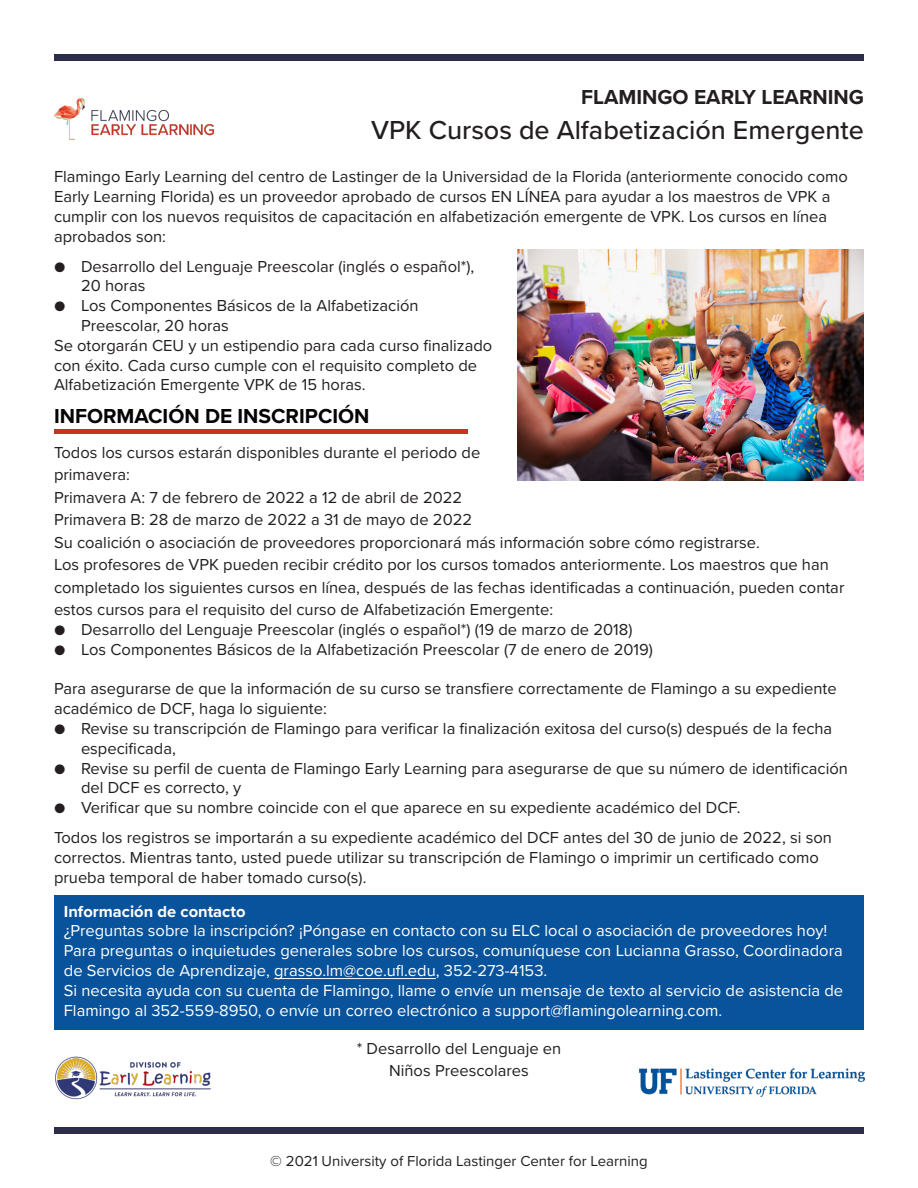
<style>
.page{position:relative;width:918px;height:1188px;background:#fff}
.page>*{position:absolute;margin:0;border:0;box-sizing:border-box;transform-origin:0 0}
.t1{font:500 27px "Proxima Nova";color:#231f20}
.t2{font:700 21px "Proxima Nova";color:#040503}
.t3{font:700 21px "Proxima Nova";color:#231f20}
.t4{font:16.5px/19.8px "Proxima Nova";color:#231f20}
.t5{font:16.5px/19.8px "Proxima Nova";color:#fff}
.t6{font:700 16.5px "Proxima Nova";color:#fff}
.t7{font:15px "Proxima Nova";color:#231f20}
</style>
<div class="page">
<div style="left:54px;top:54px;width:810px;height:7px;background:#2b2d4a"></div>
<div style="left:54px;top:1127px;width:810px;height:7px;background:#2b2d4a"></div>
<img style="left:54px;top:98px;width:159px;height:41px">
<img style="left:639px;top:1068px;width:225px;height:29px">
<img style="left:55px;top:1056px;width:156px;height:44px">
<hr style="left:54px;top:429px;width:414px;height:4px;background:#c53327">
<img style="left:518px;top:249px;width:346px;height:231px">
<div style="left:54px;top:896px;width:810px;height:134px;background:#09539c"></div>
<hr style="left:274px;top:978px;width:162px;height:1px;background:#fff">
<p class="t3" style="left:581px;top:82px;width:284px">FLAMINGO EARLY LEARNING</p>
<h1 class="t1" style="left:371px;top:110px;width:494px">VPK Cursos de Alfabetización Emergente</h1>
<p class="t4" style="left:54px;top:166px;width:795px">Flamingo Early Learning del centro de Lastinger de la Universidad de la Florida (anteriormente conocido como Early Learning Florida) es un proveedor aprobado de cursos EN LÍNEA para ayudar a los maestros de VPK a cumplir con los nuevos requisitos de capacitación en alfabetización emergente de VPK. Los cursos en línea aprobados son:</p>
<p class="t4" style="left:81px;top:255px;width:395px;text-indent:-27px">● Desarrollo del Lenguaje Preescolar (inglés o español*),<br>20 horas</p>
<p class="t4" style="left:81px;top:295px;width:339px;text-indent:-27px">● Los Componentes Básicos de la Alfabetización<br>Preescolar, 20 horas</p>
<p class="t4" style="left:54px;top:335px;width:440px">Se otorgarán CEU y un estipendio para cada curso finalizado con éxito. Cada curso cumple con el requisito completo de<br>Alfabetización Emergente VPK de 15 horas.</p>
<p class="t2" style="left:54px;top:400px;width:317px">INFORMACIÓN DE INSCRIPCIÓN</p>
<p class="t4" style="left:54px;top:440px;width:428px;line-height:22.5px">Todos los cursos estarán disponibles durante el periodo de primavera:</p>
<p class="t4" style="left:54px;top:487px;width:410px">Primavera A: 7 de febrero de 2022 a 12 de abril de 2022</p>
<p class="t4" style="left:54px;top:509px;width:420px">Primavera B: 28 de marzo de 2022 a 31 de mayo de 2022</p>
<p class="t4" style="left:54px;top:532px;width:707px">Su coalición o asociación de proveedores proporcionará más información sobre cómo registrarse.</p>
<p class="t4" style="left:54px;top:553px;width:792px;line-height:22.5px">Los profesores de VPK pueden recibir crédito por los cursos tomados anteriormente. Los maestros que han completado los siguientes cursos en línea, después de las fechas identificadas a continuación, pueden contar estos cursos para el requisito del curso de Alfabetización Emergente:</p>
<p class="t4" style="left:54px;top:619px;width:580px">● Desarrollo del Lenguaje Preescolar (inglés o español*) (19 de marzo de 2018)</p>
<p class="t4" style="left:54px;top:639px;width:600px">● Los Componentes Básicos de la Alfabetización Preescolar (7 de enero de 2019)</p>
<p class="t4" style="left:54px;top:678px;width:784px">Para asegurarse de que la información de su curso se transfiere correctamente de Flamingo a su expediente académico de DCF, haga lo siguiente:</p>
<p class="t4" style="left:81px;top:718px;width:753px;text-indent:-27px">● Revise su transcripción de Flamingo para verificar la finalización exitosa del curso(s) después de la fecha especificada,</p>
<p class="t4" style="left:81px;top:758px;width:768px;text-indent:-27px">● Revise su perfil de cuenta de Flamingo Early Learning para asegurarse de que su número de identificación del DCF es correcto, y</p>
<p class="t4" style="left:54px;top:797px;width:688px">● Verificar que su nombre coincide con el que aparece en su expediente académico del DCF.</p>
<p class="t4" style="left:54px;top:827px;width:779px">Todos los registros se importarán a su expediente académico del DCF antes del 30 de junio de 2022, si son correctos. Mientras tanto, usted puede utilizar su transcripción de Flamingo o imprimir un certificado como prueba temporal de haber tomado curso(s).</p>
<p class="t6" style="left:64px;top:899px;width:183px">Información de contacto</p>
<p class="t5" style="left:64px;top:920px;width:780px">¿Preguntas sobre la inscripción? ¡Póngase en contacto con su ELC local o asociación de proveedores hoy!<br>Para preguntas o inquietudes generales sobre los cursos, comuníquese con Lucianna Grasso, Coordinadora de Servicios de Aprendizaje, grasso.lm@coe.ufl.edu, 352-273-4153.</p>
<p class="t5" style="left:64px;top:980px;width:781px">Si necesita ayuda con su cuenta de Flamingo, llame o envíe un mensaje de texto al servicio de asistencia de<br>Flamingo al 352-559-8950, o envíe un correo electrónico a support@flamingolearning.com.</p>
<p class="t4" style="left:357px;top:1036px;width:206px;line-height:22.5px;text-align:center">* Desarrollo del Lenguaje en<br>Niños Preescolares</p>
<p class="t7" style="left:270px;top:1150px;width:379px">© 2021 University of Florida Lastinger Center for Learning</p>
</div>
